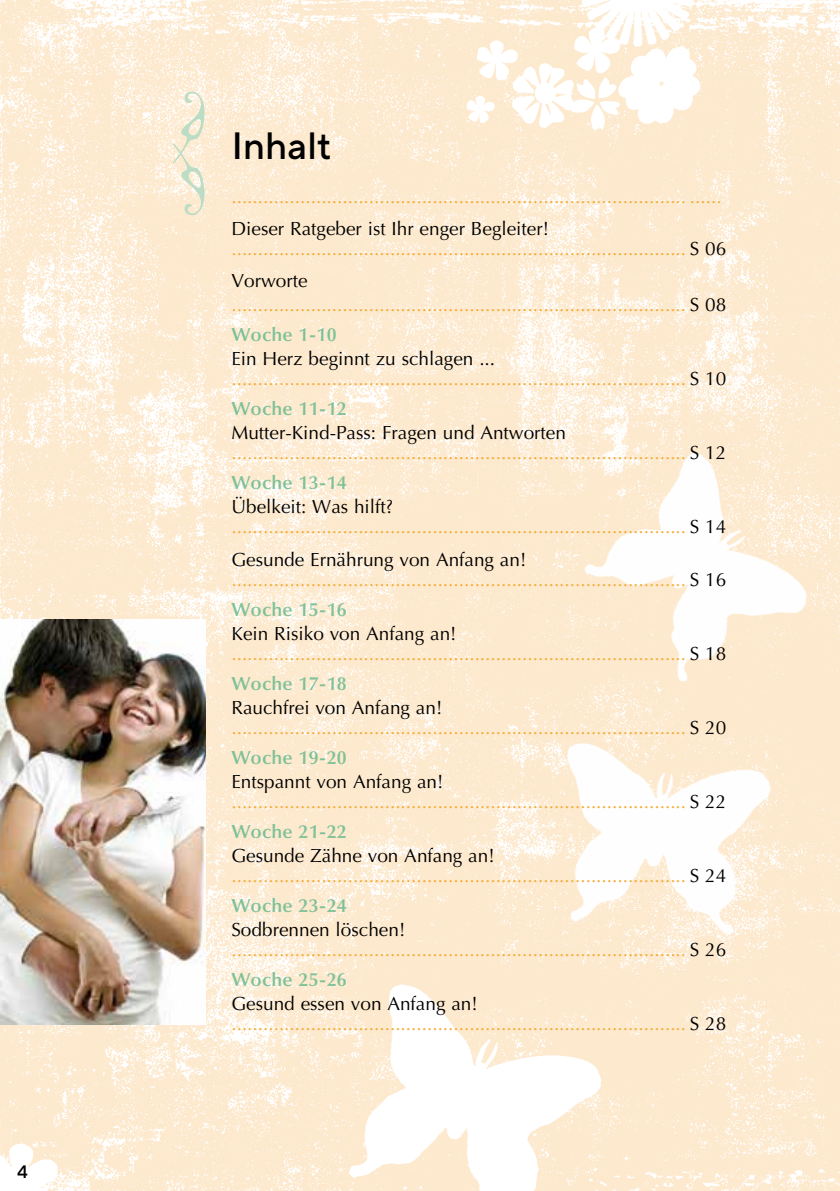
<style>
.page{position:relative;width:840px;height:1191px;background:#fff}
.page>*{position:absolute;margin:0;border:0;box-sizing:border-box;transform-origin:0 0}
.t1{font:500 38px "TT Norms Pro";color:#000}
.t2{font:19px/20px "Optima LT Std";color:#f6aa34}
.t3{font:600 19px "Optima LT Std";letter-spacing:.01em;color:#7dc198}
.t4{font:500 18px "TT Norms Pro";color:#000}
.s1{color:#000}
</style>
<div class="page">
<img style="left:0;top:0;width:839px;height:1191px">
<img style="left:0;top:1134px;width:60px;height:57px">
<img style="left:462px;top:0;width:240px;height:133px">
<img style="left:534px;top:412px;width:305px;height:323px">
<img style="left:503px;top:683px;width:326px;height:302px">
<img style="left:321px;top:971px;width:308px;height:220px">
<img style="left:0;top:619px;width:205px;height:405px">
<svg style="left:173px;top:91px;width:31px;height:124px;background:#fdeed9"></svg>
<p class="t4" style="left:17px;top:1160px;width:12px">4</p>
<h1 class="t1" style="left:231px;top:121px;width:102px">Inhalt</h1>
<p class="t2" style="left:231px;top:187px;width:491px">...................................................................................... ......</p>
<p class="t2" style="left:231px;top:219px;width:496px"><span class="s1">Dieser Ratgeber ist Ihr enger Begleiter! </span>...................................................................................... <span class="s1">S 06</span></p>
<p class="t2" style="left:231px;top:269px;width:496px;line-height:24px"><span class="s1">Vorworte </span>...................................................................................... <span class="s1">S 08</span></p>
<p class="t3" style="left:231px;top:324px;width:106px">Woche 1-10</p>
<p class="t2" style="left:231px;top:349px;width:496px"><span class="s1">Ein Herz beginnt zu schlagen ... </span>...................................................................................... <span class="s1">S 10</span></p>
<p class="t3" style="left:231px;top:398px;width:117px">Woche 11-12</p>
<p class="t2" style="left:231px;top:423px;width:496px"><span class="s1">Mutter-Kind-Pass: Fragen und Antworten </span>...................................................................................... <span class="s1">S 12</span></p>
<p class="t3" style="left:231px;top:472px;width:117px">Woche 13-14</p>
<p class="t2" style="left:231px;top:497px;width:496px"><span class="s1">Übelkeit: Was hilft? </span>...................................................................................... <span class="s1">S 14</span></p>
<p class="t2" style="left:231px;top:549px;width:496px"><span class="s1">Gesunde Ernährung von Anfang an! </span>...................................................................................... <span class="s1">S 16</span></p>
<p class="t3" style="left:231px;top:598px;width:117px">Woche 15-16</p>
<p class="t2" style="left:231px;top:623px;width:496px"><span class="s1">Kein Risiko von Anfang an! </span>...................................................................................... <span class="s1">S 18</span></p>
<p class="t3" style="left:231px;top:672px;width:117px">Woche 17-18</p>
<p class="t2" style="left:231px;top:697px;width:496px"><span class="s1">Rauchfrei von Anfang an! </span>...................................................................................... <span class="s1">S 20</span></p>
<p class="t3" style="left:231px;top:746px;width:117px">Woche 19-20</p>
<p class="t2" style="left:231px;top:771px;width:496px"><span class="s1">Entspannt von Anfang an! </span>...................................................................................... <span class="s1">S 22</span></p>
<p class="t3" style="left:231px;top:820px;width:117px">Woche 21-22</p>
<p class="t2" style="left:231px;top:845px;width:496px"><span class="s1">Gesunde Zähne von Anfang an! </span>...................................................................................... <span class="s1">S 24</span></p>
<p class="t3" style="left:231px;top:894px;width:117px">Woche 23-24</p>
<p class="t2" style="left:231px;top:919px;width:496px"><span class="s1">Sodbrennen löschen! </span>...................................................................................... <span class="s1">S 26</span></p>
<p class="t3" style="left:231px;top:968px;width:117px">Woche 25-26</p>
<p class="t2" style="left:231px;top:993px;width:496px"><span class="s1">Gesund essen von Anfang an! </span>...................................................................................... <span class="s1">S 28</span></p>
</div>
